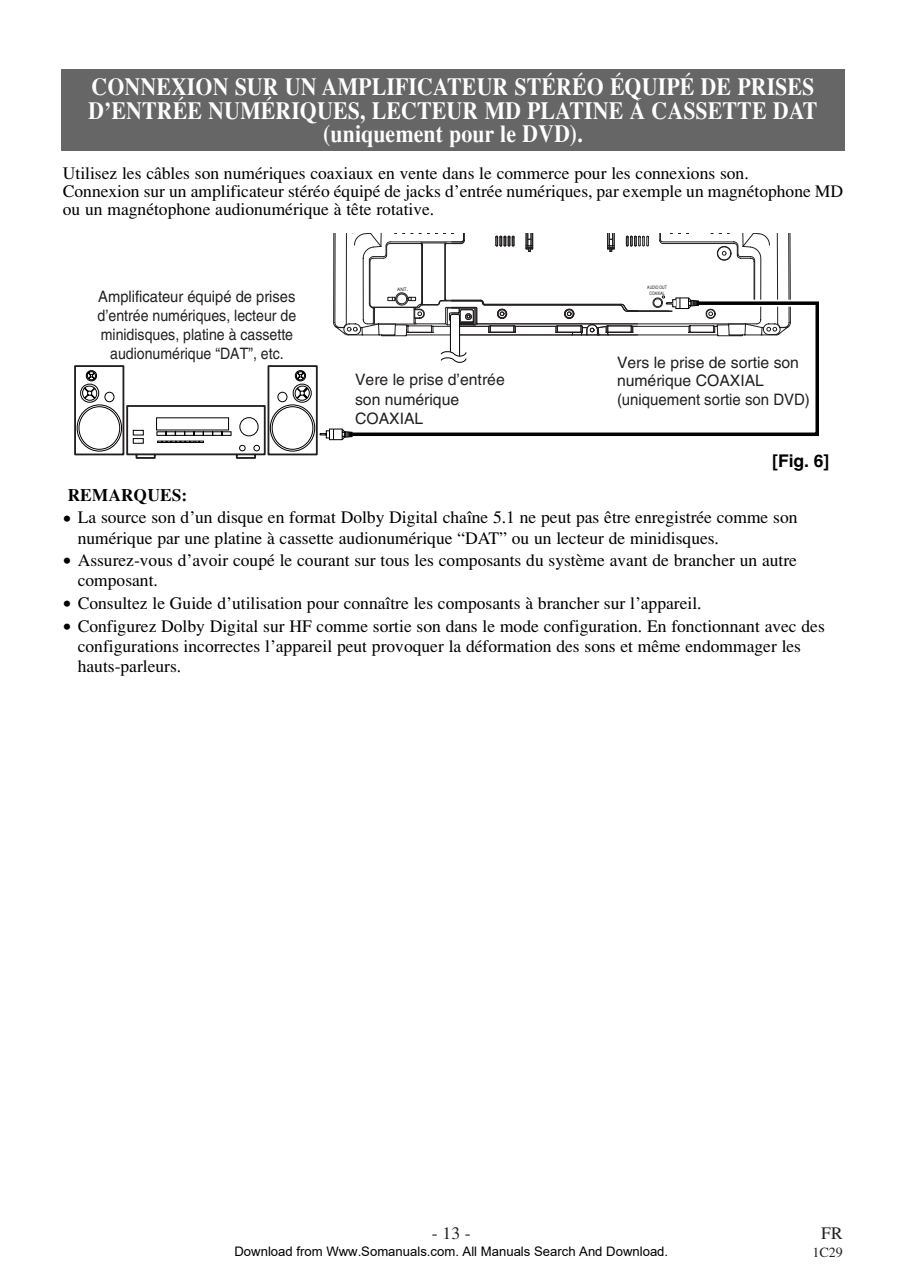
<style>
.page{position:relative;width:903px;height:1276px;background:#fff}
.page>*{position:absolute;margin:0;border:0;box-sizing:border-box;transform-origin:0 0}
.t1{font:700 24.5px/23.6px "Times";color:#fff;text-align:center;scale:.9 1}
.t2{font:17.5px/20.1px "Times";color:#000}
.t3{font:700 17.5px "Times";color:#000}
.t4{font:700 17.5px "Helvetica";color:#000}
.t5{font:17.5px "Times";color:#231f20}
.t6{font:15.75px/19.2px "Helvetica";color:#231f20;text-align:center;scale:.93 1}
.t7{font:15.75px/19.2px "Helvetica";color:#231f20}
.t8{font:14px "Times";color:#231f20}
.t9{font:13.12px "Arial";color:#000}
.t10{font:4.73px/5.6px "Helvetica";color:#231f20;text-align:center;scale:.75 1}
.t11{font:4.73px "Helvetica";color:#231f20}
.s1{font-size:24.5px}
</style>
<div class="page">
<div style="left:61px;top:69px;width:784px;height:82px;background:#666"></div>
<div style="left:74px;top:365px;width:50px;height:90px;border:2px solid #231f20"></div>
<svg style="left:791px;top:301px;width:28px;height:135px"></svg>
<svg style="left:76px;top:234px;width:715px;height:225px"></svg>
<h1 class="t1" style="left:88px;top:77px;width:812px">CONNEXION SUR UN AMPLIFICATEUR STÉRÉO ÉQUIPÉ DE PRISES<br>D’ENTRÉE NUMÉRIQUES, LECTEUR MD PLATINE À CASSETTE DAT (uniquement pour le DVD).</h1>
<p class="t2" style="left:63px;top:165px;width:782px;line-height:18.4px">Utilisez les câbles son numériques coaxiaux en vente dans le commerce pour les connexions son.<br>Connexion sur un amplificateur stéréo équipé de jacks d’entrée numériques, par exemple un magnétophone MD ou un magnétophone audionumérique à tête rotative.</p>
<p class="t6" style="left:98px;top:288px;width:215px">Amplificateur équipé de prises d’entrée numériques, lecteur de minidisques, platine à cassette audionumérique “DAT”, etc.</p>
<p class="t11" style="left:397px;top:288px;width:12px">ANT.</p>
<p class="t10" style="left:647px;top:285px;width:28px">AUDIO OUT<br>COAXIAL</p>
<p class="t7" style="left:355px;top:372px;width:151px">Vere le prise d’entrée son numérique<br>COAXIAL</p>
<p class="t7" style="left:617px;top:355px;width:194px;line-height:18.4px">Vers le prise de sortie son numérique COAXIAL (uniquement sortie son DVD)</p>
<p class="t4" style="left:772px;top:454px;width:59px">[Fig. 6]</p>
<p class="t3" style="left:68px;top:489px;width:121px">REMARQUES:</p>
<p class="t2" style="left:78px;top:509px;width:721px;text-indent:-15px"><span class="s1">•</span> La source son d’un disque en format Dolby Digital chaîne 5.1 ne peut pas être enregistrée comme son numérique par une platine à cassette audionumérique “DAT” ou un lecteur de minidisques.</p>
<p class="t2" style="left:78px;top:552px;width:721px;text-indent:-15px"><span class="s1">•</span> Assurez-vous d’avoir coupé le courant sur tous les composants du système avant de brancher un autre composant.</p>
<p class="t2" style="left:63px;top:595px;width:640px"><span class="s1">•</span> Consultez le Guide d’utilisation pour connaître les composants à brancher sur l’appareil.</p>
<p class="t2" style="left:78px;top:617px;width:749px;text-indent:-15px"><span class="s1">•</span> Configurez Dolby Digital sur HF comme sortie son dans le mode configuration. En fonctionnant avec des configurations incorrectes l’appareil peut provoquer la déformation des sons et même endommager les hauts-parleurs.</p>
<p class="t5" style="left:432px;top:1227px;width:40px">- 13 -</p>
<p class="t5" style="left:821px;top:1227px;width:23px">FR</p>
<p class="t8" style="left:812px;top:1247px;width:32px">1C29</p>
<p class="t9" style="left:234px;top:1244px;width:435px">Download from Www.Somanuals.com. All Manuals Search And Download.</p>
</div>
